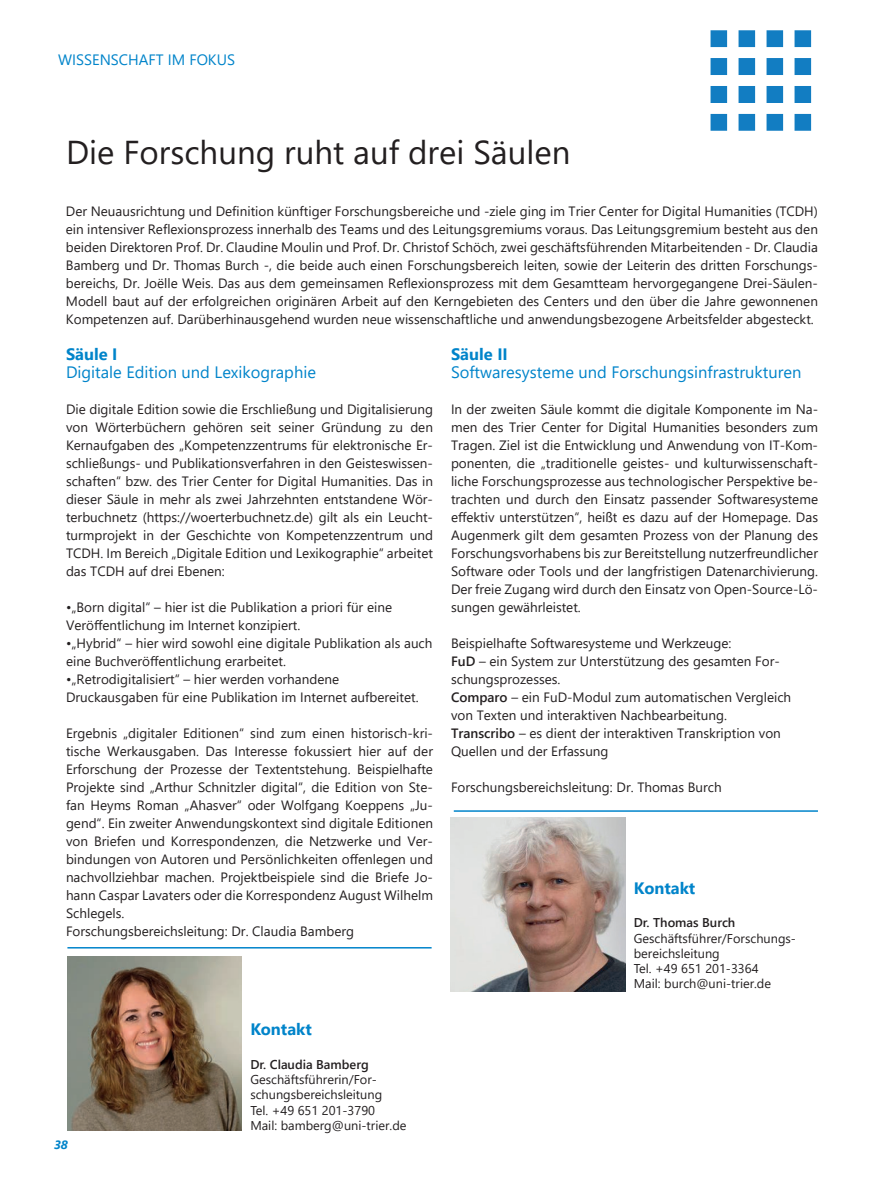
<style>
.page{position:relative;width:872px;height:1191px;background:#fff}
.page>*{position:absolute;margin:0;border:0;box-sizing:border-box;transform-origin:0 0}
.t1{font:33px "Segoe UI";color:#231f20}
.t2{font:16.5px "Segoe UI";color:#0084ca}
.t3{font:700 16.5px "Segoe UI";color:#0084ca}
.t4{font:15px "Segoe UI";color:#0084ca}
.t5{font:13.5px/18px "Segoe UI";color:#231f20}
.t6{font:12.75px/15.3px "Segoe UI";color:#231f20}
.t7{font:600 12.75px "Segoe UI";color:#231f20}
.t8{font:italic 700 12px "Segoe UI";color:#0084ca}
.s1{font-weight:600}
</style>
<div class="page">
<img style="left:710px;top:30px;width:102px;height:101px">
<img style="left:67px;top:956px;width:175px;height:174px">
<img style="left:451px;top:817px;width:174px;height:174px">
<hr style="left:67px;top:947px;width:364px;height:1px;background:#0084ca">
<hr style="left:454px;top:810px;width:364px;height:2px;background:#0084ca">
<p class="t4" style="left:58px;top:45px;width:178px">WISSENSCHAFT IM FOKUS</p>
<h1 class="t1" style="left:66px;top:121px;width:506px">Die Forschung ruht auf drei Säulen</h1>
<p class="t5" style="left:66px;top:201px;width:753px;text-align:justify">Der Neuausrichtung und Definition künftiger Forschungsbereiche und -ziele ging im Trier Center for Digital Humanities (TCDH) ein intensiver Reflexionsprozess innerhalb des Teams und des Leitungsgremiums voraus. Das Leitungsgremium besteht aus den beiden Direktoren Prof. Dr. Claudine Moulin und Prof. Dr. Christof Schöch, zwei geschäftsführenden Mitarbeitenden - Dr. Claudia Bamberg und Dr. Thomas Burch -, die beide auch einen Forschungsbereich leiten, sowie der Leiterin des dritten Forschungs&shy;bereichs, Dr. Joëlle Weis. Das aus dem gemeinsamen Reflexionsprozess mit dem Gesamtteam hervorgegangene Drei-Säulen-Modell baut auf der erfolgreichen originären Arbeit auf den Kerngebieten des Centers und den über die Jahre gewonnenen Kompetenzen auf. Darüberhinausgehend wurden neue wissenschaftliche und anwendungsbezogene Arbeitsfelder abgesteckt.</p>
<p class="t3" style="left:66px;top:339px;width:53px">Säule I</p>
<p class="t2" style="left:66px;top:357px;width:251px">Digitale Edition und Lexikographie</p>
<p class="t5" style="left:66px;top:399px;width:368px;text-align:justify">Die digitale Edition sowie die Erschließung und Digitalisierung von Wörterbüchern gehören seit seiner Gründung zu den Kernaufgaben des „Kompetenzzentrums für elektronische Er&shy;schließungs- und Publikationsverfahren in den Geisteswissen&shy;schaften“ bzw. des Trier Center for Digital Humanities. Das in dieser Säule in mehr als zwei Jahrzehnten entstandene Wör&shy;terbuchnetz (https://woerterbuchnetz.de) gilt als ein Leucht&shy;turmprojekt in der Geschichte von Kompetenzzentrum und TCDH. Im Bereich „Digitale Edition und Lexikographie“ arbeitet das TCDH auf drei Ebenen:</p>
<p class="t5" style="left:66px;top:597px;width:327px">•„Born digital“ – hier ist die Publikation a priori für eine<br>Veröffentlichung im Internet konzipiert.</p>
<p class="t5" style="left:66px;top:633px;width:368px">•„Hybrid“ – hier wird sowohl eine digitale Publikation als auch eine Buchveröffentlichung erarbeitet.</p>
<p class="t5" style="left:66px;top:669px;width:354px">•„Retrodigitalisiert“ – hier werden vorhandene<br>Druckausgaben für eine Publikation im Internet aufbereitet.</p>
<p class="t5" style="left:66px;top:723px;width:368px">Ergebnis „digitaler Editionen“ sind zum einen historisch-kri&shy;tische Werkausgaben. Das Interesse fokussiert hier auf der Erforschung der Prozesse der Textentstehung. Beispielhafte Projekte sind „Arthur Schnitzler digital“, die Edition von Ste&shy;fan Heyms Roman „Ahasver“ oder Wolfgang Koeppens „Ju&shy;gend“. Ein zweiter Anwendungskontext sind digitale Editionen von Briefen und Korrespondenzen, die Netzwerke und Ver&shy;bindungen von Autoren und Persönlichkeiten offenlegen und nachvollziehbar machen. Projektbeispiele sind die Briefe Jo&shy;hann Caspar Lavaters oder die Korrespondenz August Wilhelm Schlegels.<br>Forschungsbereichsleitung: Dr. Claudia Bamberg</p>
<p class="t8" style="left:54px;top:1133px;width:15px">38</p>
<p class="t3" style="left:250px;top:1014px;width:63px">Kontakt</p>
<p class="t7" style="left:250px;top:1052px;width:120px">Dr. Claudia Bamberg</p>
<p class="t6" style="left:250px;top:1070px;width:158px">Geschäftsführerin/For&shy;schungsbereichsleitung<br>Tel. +49 651 201-3790<br>Mail: bamberg@uni-trier.de</p>
<p class="t3" style="left:451px;top:339px;width:58px">Säule II</p>
<p class="t2" style="left:451px;top:357px;width:352px">Softwaresysteme und Forschungsinfrastrukturen</p>
<p class="t5" style="left:451px;top:399px;width:368px;text-align:justify">In der zweiten Säule kommt die digitale Komponente im Na&shy;men des Trier Center for Digital Humanities besonders zum Tragen. Ziel ist die Entwicklung und Anwendung von IT-Kom&shy;ponenten, die „traditionelle geistes- und kulturwissenschaft&shy;liche Forschungsprozesse aus technologischer Perspektive be&shy;trachten und durch den Einsatz passender Softwaresysteme effektiv unterstützen“, heißt es dazu auf der Homepage. Das Augenmerk gilt dem gesamten Prozess von der Planung des Forschungsvorhabens bis zur Bereitstellung nutzerfreundlicher Software oder Tools und der langfristigen Datenarchivierung.<br>Der freie Zugang wird durch den Einsatz von Open-Source-Lö&shy;sungen gewährleistet.</p>
<p class="t5" style="left:451px;top:633px;width:342px">Beispielhafte Softwaresysteme und Werkzeuge:<br><span class="s1">FuD</span> – ein System zur Unterstützung des gesamten For&shy;schungsprozesses.<br><span class="s1">Comparo</span> – ein FuD-Modul zum automatischen Vergleich von Texten und interaktiven Nachbearbeitung.<br><span class="s1">Transcribo</span> – es dient der interaktiven Transkription von Quellen und der Erfassung</p>
<p class="t5" style="left:451px;top:777px;width:272px">Forschungsbereichsleitung: Dr. Thomas Burch</p>
<p class="t3" style="left:634px;top:872px;width:63px">Kontakt</p>
<p class="t7" style="left:634px;top:910px;width:103px">Dr. Thomas Burch</p>
<p class="t6" style="left:634px;top:929px;width:164px">Geschäftsführer/Forschungs&shy;bereichsleitung<br>Tel. +49 651 201-3364<br>Mail: burch@uni-trier.de</p>
</div>
